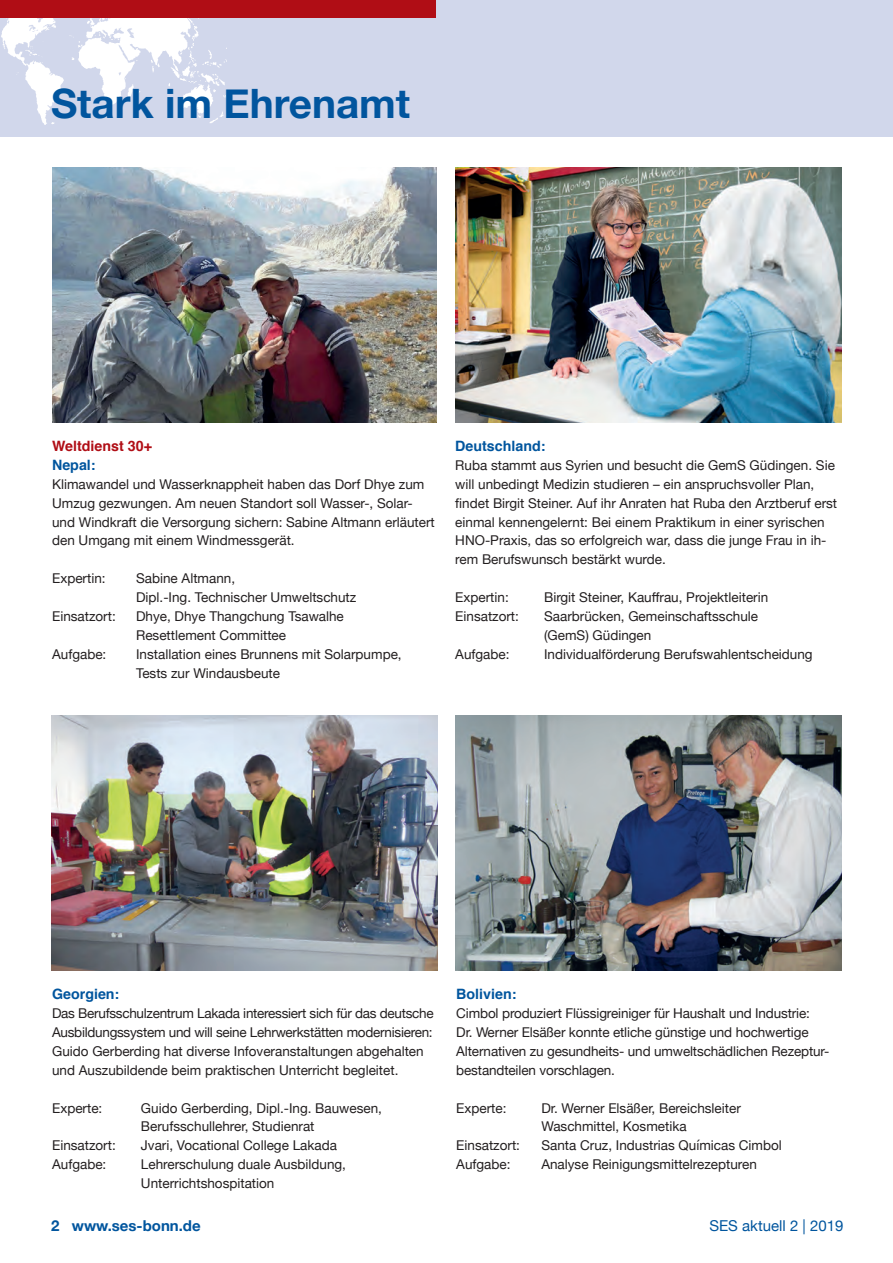
<style>
.page{position:relative;width:893px;height:1263px;background:#fff}
.page>*{position:absolute;margin:0;border:0;box-sizing:border-box;transform-origin:0 0}
.t1{font:700 40.5px "Helvetica Neue";color:#01559e}
.t2{font:700 15px "Helvetica Neue";color:#01559e}
.t3{font:15px "Helvetica Neue";color:#01559e}
.t4{font:700 14.25px "Helvetica";color:#01559e}
.t5{font:700 14.25px "Helvetica";color:#b00d15}
.Copy{font:13.5px/18.9px "Helvetica Neue";color:#231f20}
.Copy-2{font:13.5px/18.9px "Helvetica Neue";letter-spacing:-.02em;color:#231f20}
</style>
<div class="page">
<div style="left:0;top:0;width:893px;height:136px;background:#d1d7eb"></div>
<img style="left:0;top:17px;width:227px;height:107px">
<div style="left:0;top:0;width:436px;height:17px;background:#b00d15"></div>
<img style="left:455px;top:167px;width:386px;height:256px">
<img style="left:455px;top:715px;width:386px;height:255px">
<img style="left:52px;top:167px;width:385px;height:256px">
<img style="left:51px;top:716px;width:387px;height:254px">
<p class="t1" style="left:51px;top:72px;width:361px">Stark im Ehrenamt</p>
<p class="t5" style="left:52px;top:434px;width:101px">Weltdienst 30+</p>
<p class="t4" style="left:52px;top:453px;width:45px">Nepal:</p>
<p class="Copy" style="left:52px;top:475px;width:384px">Klimawandel und Wasserknappheit haben das Dorf Dhye zum Umzug gezwungen. Am neuen Standort soll Wasser-, Solar&shy;und Windkraft die Versorgung sichern: Sabine Altmann erläutert den Umgang mit einem Windmessgerät.</p>
<p class="Copy" style="left:52px;top:570px;width:55px">Expertin:</p>
<p class="Copy" style="left:136px;top:570px;width:101px">Sabine Altmann,</p>
<p class="Copy" style="left:136px;top:589px;width:222px">Dipl.-Ing. Technischer Umweltschutz</p>
<p class="Copy" style="left:52px;top:608px;width:65px">Einsatzort:</p>
<p class="Copy" style="left:136px;top:608px;width:209px">Dhye, Dhye Thangchung Tsawalhe</p>
<p class="Copy" style="left:136px;top:626px;width:152px">Resettlement Committee</p>
<p class="Copy" style="left:52px;top:645px;width:56px">Aufgabe:</p>
<p class="Copy" style="left:136px;top:645px;width:267px">Installation eines Brunnens mit Solarpumpe,<br>Tests zur Windausbeute</p>
<p class="t4" style="left:455px;top:434px;width:92px">Deutschland:</p>
<p class="Copy" style="left:455px;top:456px;width:383px">Ruba stammt aus Syrien und besucht die GemS Güdingen. Sie will unbedingt Medizin studieren – ein anspruchsvoller Plan, findet Birgit Steiner. Auf ihr Anraten hat Ruba den Arztberuf erst einmal kennengelernt: Bei einem Praktikum in einer syrischen HNO-Praxis, das so erfolgreich war, dass die junge Frau in ih&shy;rem Berufswunsch bestärkt wurde.</p>
<p class="Copy" style="left:455px;top:589px;width:55px">Expertin:</p>
<p class="Copy" style="left:544px;top:589px;width:226px">Birgit Steiner, Kauffrau, Projektleiterin</p>
<p class="Copy" style="left:455px;top:608px;width:65px">Einsatzort:</p>
<p class="Copy" style="left:544px;top:608px;width:216px">Saarbrücken, Gemeinschaftsschule</p>
<p class="Copy" style="left:544px;top:626px;width:109px">(GemS) Güdingen</p>
<p class="Copy" style="left:455px;top:645px;width:56px">Aufgabe:</p>
<p class="Copy" style="left:544px;top:645px;width:270px">Individualförderung Berufswahlentscheidung</p>
<p class="t4" style="left:52px;top:982px;width:69px">Georgien:</p>
<p class="Copy-2" style="left:52px;top:1004px;width:383px">Das Berufsschulzentrum Lakada interessiert sich für das deutsche Ausbildungssystem und will seine Lehrwerkstätten modernisieren:<br>Guido Gerberding hat diverse Infoveranstaltungen abgehalten und Auszubildende beim praktischen Unterricht begleitet.</p>
<p class="Copy" style="left:52px;top:1099px;width:52px">Experte:</p>
<p class="Copy" style="left:141px;top:1099px;width:243px">Guido Gerberding, Dipl.-Ing. Bauwesen,</p>
<p class="Copy" style="left:141px;top:1118px;width:175px">Berufsschullehrer, Studienrat</p>
<p class="Copy" style="left:52px;top:1137px;width:65px">Einsatzort:</p>
<p class="Copy" style="left:141px;top:1137px;width:198px">Jvari, Vocational College Lakada</p>
<p class="Copy" style="left:52px;top:1156px;width:56px">Aufgabe:</p>
<p class="Copy" style="left:141px;top:1156px;width:207px">Lehrerschulung duale Ausbildung,</p>
<p class="Copy" style="left:141px;top:1175px;width:135px">Unterrichtshospitation</p>
<p class="t4" style="left:456px;top:982px;width:62px">Bolivien:</p>
<p class="Copy" style="left:456px;top:1004px;width:355px">Cimbol produziert Flüssigreiniger für Haushalt und Industrie:<br>Dr. Werner Elsäßer konnte etliche günstige und hochwertige</p>
<p class="Copy" style="left:456px;top:1042px;width:375px">Alternativen zu gesundheits- und umweltschädlichen Rezeptur&shy;bestandteilen vorschlagen.</p>
<p class="Copy" style="left:456px;top:1099px;width:52px">Experte:</p>
<p class="Copy" style="left:541px;top:1099px;width:201px">Dr. Werner Elsäßer, Bereichsleiter<br>Waschmittel, Kosmetika</p>
<p class="Copy" style="left:456px;top:1137px;width:65px">Einsatzort:</p>
<p class="Copy" style="left:541px;top:1137px;width:242px">Santa Cruz, Industrias Químicas Cimbol</p>
<p class="Copy" style="left:456px;top:1156px;width:56px">Aufgabe:</p>
<p class="Copy" style="left:541px;top:1156px;width:217px">Analyse Reinigungsmittelrezepturen</p>
<p class="t2" style="left:51px;top:1214px;width:151px">2 www.ses-bonn.de</p>
<p class="t3" style="left:709px;top:1214px;width:135px">SES aktuell 2 | 2019</p>
</div>
